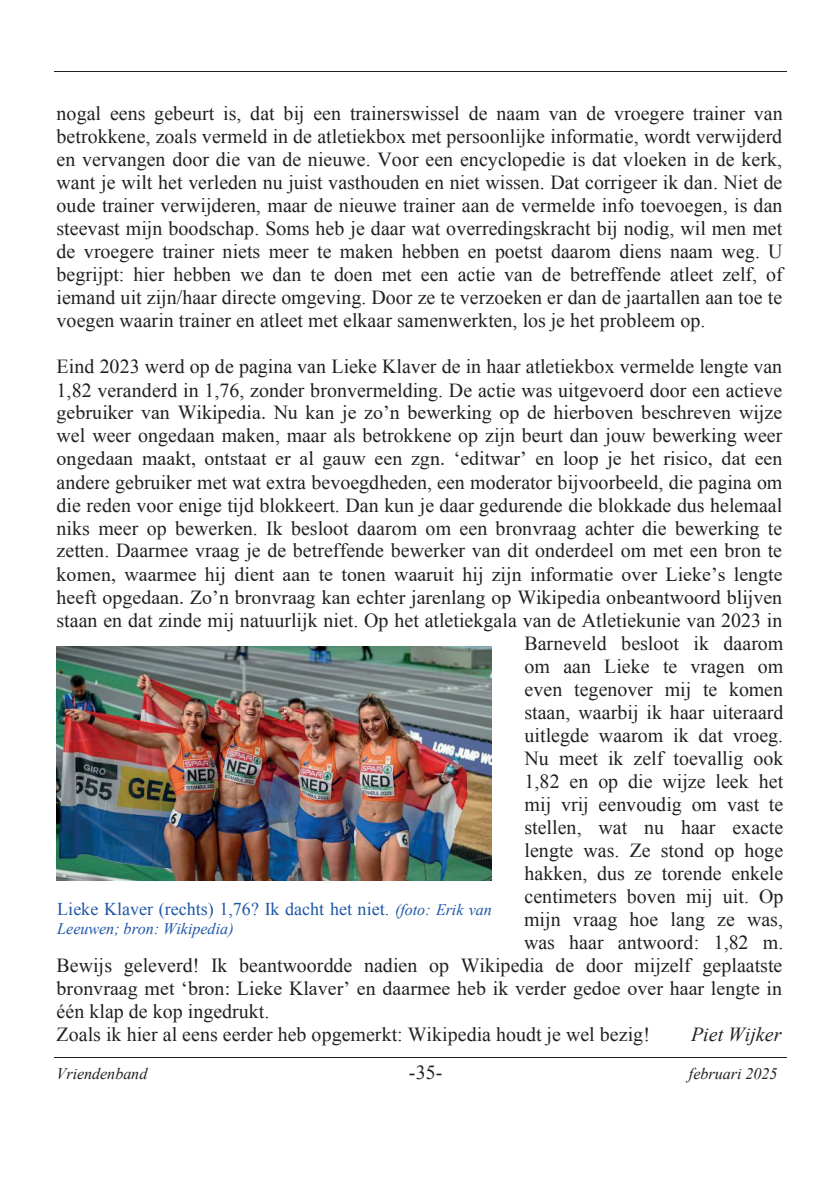
<style>
.page{position:relative;width:840px;height:1191px;background:#fff}
.page>*{position:absolute;margin:0;border:0;box-sizing:border-box;transform-origin:0 0}
.t1{font:20px/23px "Times New Roman";color:#231f20;text-align:justify}
.t2{font:italic 20px "Times New Roman";color:#231f20}
.t3{font:18px "Times New Roman";color:#1e56a6}
.t4{font:italic 16px "Times New Roman";color:#231f20}
.t5{font:italic 16px "Times New Roman";color:#1e56a6}
.s1{font-style:italic;font-size:16px}
</style>
<div class="page">
<hr style="left:54px;top:71px;width:731px;height:1px;background:#231f20">
<hr style="left:54px;top:1057px;width:731px;height:1px;background:#231f20">
<img style="left:56px;top:646px;width:435px;height:234px">
<p class="t1" style="left:57px;top:102px;width:727px">nogal eens gebeurt is, dat bij een trainerswissel de naam van de vroegere trainer van betrokkene, zoals vermeld in de atletiekbox met persoonlijke informatie, wordt verwijderd en vervangen door die van de nieuwe. Voor een encyclopedie is dat vloeken in de kerk, want je wilt het verleden nu juist vasthouden en niet wissen. Dat corrigeer ik dan. Niet de oude trainer verwijderen, maar de nieuwe trainer aan de vermelde info toevoegen, is dan steevast mijn boodschap. Soms heb je daar wat overredingskracht bij nodig, wil men met de vroegere trainer niets meer te maken hebben en poetst daarom diens naam weg. U begrijpt: hier hebben we dan te doen met een actie van de betreffende atleet zelf, of iemand uit zijn/haar directe omgeving. Door ze te verzoeken er dan de jaartallen aan toe te voegen waarin trainer en atleet met elkaar samenwerkten, los je het probleem op.</p>
<p class="t1" style="left:57px;top:355px;width:726px">Eind 2023 werd op de pagina van Lieke Klaver de in haar atletiekbox vermelde lengte van</p>
<p class="t1" style="left:57px;top:378px;width:726px">1,82 veranderd in 1,76, zonder bronvermelding. De actie was uitgevoerd door een actieve</p>
<p class="t1" style="left:57px;top:400px;width:726px">gebruiker van Wikipedia. Nu kan je zo’n bewerking op de hierboven beschreven wijze</p>
<p class="t1" style="left:57px;top:424px;width:727px">wel weer ongedaan maken, maar als betrokkene op zijn beurt dan jouw bewerking weer</p>
<p class="t1" style="left:57px;top:446px;width:727px">ongedaan maakt, ontstaat er al gauw een zgn. ‘editwar’ en loop je het risico, dat een</p>
<p class="t1" style="left:57px;top:470px;width:726px">andere gebruiker met wat extra bevoegdheden, een moderator bijvoorbeeld, die pagina om</p>
<p class="t1" style="left:57px;top:493px;width:726px">die reden voor enige tijd blokkeert. Dan kun je daar gedurende die blokkade dus helemaal</p>
<p class="t1" style="left:57px;top:516px;width:726px">niks meer op bewerken. Ik besloot daarom om een bronvraag achter die bewerking te</p>
<p class="t1" style="left:57px;top:539px;width:726px">zetten. Daarmee vraag je de betreffende bewerker van dit onderdeel om met een bron te</p>
<p class="t1" style="left:57px;top:561px;width:727px">komen, waarmee hij dient aan te tonen waaruit hij zijn informatie over Lieke’s lengte</p>
<p class="t1" style="left:57px;top:585px;width:726px">heeft opgedaan. Zo’n bronvraag kan echter jarenlang op Wikipedia onbeantwoord blijven</p>
<p class="t1" style="left:57px;top:608px;width:727px">staan en dat zinde mij natuurlijk niet. Op het atletiekgala van de Atletiekunie van 2023 in</p>
<p class="t1" style="left:524px;top:631px;width:260px">Barneveld besloot ik daarom</p>
<p class="t1" style="left:524px;top:654px;width:260px">om aan Lieke te vragen om</p>
<p class="t1" style="left:524px;top:677px;width:260px">even tegenover mij te komen</p>
<p class="t1" style="left:524px;top:700px;width:260px">staan, waarbij ik haar uiteraard</p>
<p class="t1" style="left:524px;top:723px;width:260px">uitlegde waarom ik dat vroeg.</p>
<p class="t1" style="left:524px;top:746px;width:260px">Nu meet ik zelf toevallig ook</p>
<p class="t1" style="left:524px;top:769px;width:260px">1,82 en op die wijze leek het</p>
<p class="t1" style="left:524px;top:792px;width:260px">mij vrij eenvoudig om vast te</p>
<p class="t1" style="left:524px;top:815px;width:260px">stellen, wat nu haar exacte</p>
<p class="t1" style="left:524px;top:838px;width:260px">lengte was. Ze stond op hoge</p>
<p class="t1" style="left:524px;top:861px;width:260px">hakken, dus ze torende enkele</p>
<p class="t1" style="left:524px;top:884px;width:260px">centimeters boven mij uit. Op</p>
<p class="t1" style="left:523px;top:907px;width:260px">mijn vraag hoe lang ze was,</p>
<p class="t1" style="left:523px;top:930px;width:261px">was haar antwoord: 1,82 m.</p>
<p class="t1" style="left:57px;top:953px;width:727px">Bewijs geleverd! Ik beantwoordde nadien op Wikipedia de door mijzelf geplaatste</p>
<p class="t1" style="left:57px;top:976px;width:726px">bronvraag met ‘bron: Lieke Klaver’ en daarmee heb ik verder gedoe over haar lengte in</p>
<p class="t1" style="left:57px;top:999px;width:214px">één klap de kop ingedrukt.</p>
<p class="t1" style="left:57px;top:1022px;width:594px">Zoals ik hier al eens eerder heb opgemerkt: Wikipedia houdt je wel bezig!</p>
<p class="t2" style="left:690px;top:1020px;width:92px">Piet Wijker</p>
<p class="t3" style="left:57px;top:896px;width:436px">Lieke Klaver (rechts) 1,76? Ik dacht het niet. <span class="s1">(foto: Erik van</span></p>
<p class="t5" style="left:57px;top:917px;width:178px">Leeuwen; bron: Wikipedia)</p>
<p class="t4" style="left:57px;top:1062px;width:92px">Vriendenband</p>
<p class="t1" style="left:408px;top:1060px;width:35px">-35-</p>
<p class="t4" style="left:688px;top:1062px;width:90px">februari 2025</p>
</div>
